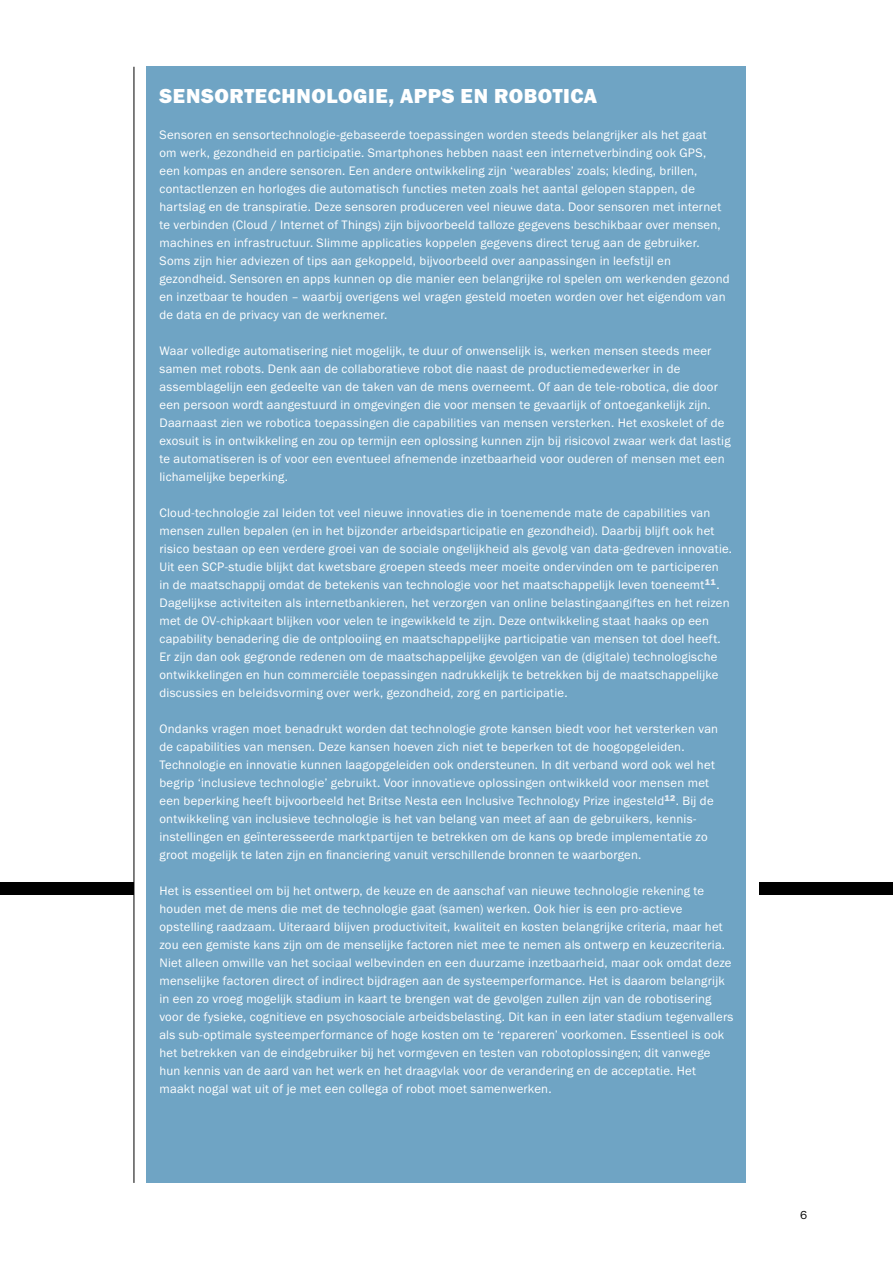
<style>
.page{position:relative;width:893px;height:1263px;background:#fff}
.page>*{position:absolute;margin:0;border:0;box-sizing:border-box;transform-origin:0 0}
.t1{font:21px "Franklin Gothic FS Hvy";letter-spacing:.025em;color:#fff}
.t2{font:12.75px/18px "Franklin Gothic FS";letter-spacing:.015em;color:#fff}
.t3{font:12px "Franklin Gothic FS";color:#000}
</style>
<div class="page">
<div style="left:759px;top:882px;width:134px;height:13px;background:#000"></div>
<div style="left:0;top:882px;width:134px;height:13px;background:#000"></div>
<hr style="left:134px;top:67px;width:1px;height:1116px;background:#000">
<div style="left:147px;top:67px;width:599px;height:1116px;background:#6fa4c4"></div>
<h1 class="t1" style="left:160px;top:84px;width:439px">SENSORTECHNOLOGIE, APPS EN ROBOTICA</h1>
<p class="t2" style="left:159px;top:126px;width:572px">Sensoren en sensortechnologie-gebaseerde toepassingen worden steeds belangrijker als het gaat<br>om werk, gezondheid en participatie. Smartphones hebben naast een internetverbinding ook GPS, een kompas en andere sensoren. Een andere ontwikkeling zijn ‘wearables’ zoals; kleding, brillen, contactlenzen en horloges die automatisch functies meten zoals het aantal gelopen stappen, de hartslag en de transpiratie. Deze sensoren produceren veel nieuwe data. Door sensoren met internet te verbinden (Cloud / Internet of Things) zijn bijvoorbeeld talloze gegevens beschikbaar over mensen, machines en infrastructuur. Slimme applicaties koppelen gegevens direct terug aan de gebruiker.<br>Soms zijn hier adviezen of tips aan gekoppeld, bijvoorbeeld over aanpassingen in leefstijl en gezondheid. Sensoren en apps kunnen op die manier een belangrijke rol spelen om werkenden gezond en inzetbaar te houden – waarbij overigens wel vragen gesteld moeten worden over het eigendom van de data en de privacy van de werknemer.</p>
<p class="t2" style="left:159px;top:342px;width:573px">Waar volledige automatisering niet mogelijk, te duur of onwenselijk is, werken mensen steeds meer samen met robots. Denk aan de collaboratieve robot die naast de productiemedewerker in de assemblagelijn een gedeelte van de taken van de mens overneemt. Of aan de tele-robotica, die door een persoon wordt aangestuurd in omgevingen die voor mensen te gevaarlijk of ontoegankelijk zijn.<br>Daarnaast zien we robotica toepassingen die capabilities van mensen versterken. Het exoskelet of de exosuit is in ontwikkeling en zou op termijn een oplossing kunnen zijn bij risicovol zwaar werk dat lastig te automatiseren is of voor een eventueel afnemende inzetbaarheid voor ouderen of mensen met een lichamelijke beperking.</p>
<p class="t2" style="left:159px;top:504px;width:574px">Cloud-technologie zal leiden tot veel nieuwe innovaties die in toenemende mate de capabilities van mensen zullen bepalen (en in het bijzonder arbeidsparticipatie en gezondheid). Daarbij blijft ook het risico bestaan op een verdere groei van de sociale ongelijkheid als gevolg van data-gedreven innovatie.<br>Uit een SCP-studie blijkt dat kwetsbare groepen steeds meer moeite ondervinden om te participeren<br>in de maatschappij omdat de betekenis van technologie voor het maatschappelijk leven toeneemt<sup>11</sup>.<br>Dagelijkse activiteiten als internetbankieren, het verzorgen van online belastingaangiftes en het reizen met de OV-chipkaart blijken voor velen te ingewikkeld te zijn. Deze ontwikkeling staat haaks op een capability benadering die de ontplooiing en maatschappelijke participatie van mensen tot doel heeft.<br>Er zijn dan ook gegronde redenen om de maatschappelijke gevolgen van de (digitale) technologische ontwikkelingen en hun commerciële toepassingen nadrukkelijk te betrekken bij de maatschappelijke discussies en beleidsvorming over werk, gezondheid, zorg en participatie.</p>
<p class="t2" style="left:159px;top:720px;width:560px">Ondanks vragen moet benadrukt worden dat technologie grote kansen biedt voor het versterken van de capabilities van mensen. Deze kansen hoeven zich niet te beperken tot de hoogopgeleiden.<br>Technologie en innovatie kunnen laagopgeleiden ook ondersteunen. In dit verband word ook wel het begrip ‘inclusieve technologie’ gebruikt. Voor innovatieve oplossingen ontwikkeld voor mensen met een beperking heeft bijvoorbeeld het Britse Nesta een Inclusive Technology Prize ingesteld<sup>12</sup>. Bij de ontwikkeling van inclusieve technologie is het van belang van meet af aan de gebruikers, kennis&shy;instellingen en geïnteresseerde marktpartijen te betrekken om de kans op brede implementatie zo groot mogelijk te laten zijn en financiering vanuit verschillende bronnen te waarborgen.</p>
<p class="t2" style="left:159px;top:882px;width:576px">Het is essentieel om bij het ontwerp, de keuze en de aanschaf van nieuwe technologie rekening te houden met de mens die met de technologie gaat (samen) werken. Ook hier is een pro-actieve opstelling raadzaam. Uiteraard blijven productiviteit, kwaliteit en kosten belangrijke criteria, maar het zou een gemiste kans zijn om de menselijke factoren niet mee te nemen als ontwerp en keuzecriteria.<br>Niet alleen omwille van het sociaal welbevinden en een duurzame inzetbaarheid, maar ook omdat deze menselijke factoren direct of indirect bijdragen aan de systeemperformance. Het is daarom belangrijk in een zo vroeg mogelijk stadium in kaart te brengen wat de gevolgen zullen zijn van de robotisering voor de fysieke, cognitieve en psychosociale arbeidsbelasting. Dit kan in een later stadium tegenvallers als sub-optimale systeemperformance of hoge kosten om te ‘repareren’ voorkomen. Essentieel is ook het betrekken van de eindgebruiker bij het vormgeven en testen van robotoplossingen; dit vanwege hun kennis van de aard van het werk en het draagvlak voor de verandering en de acceptatie. Het maakt nogal wat uit of je met een collega of robot moet samenwerken.</p>
<p class="t3" style="left:800px;top:1208px;width:9px">6</p>
</div>
